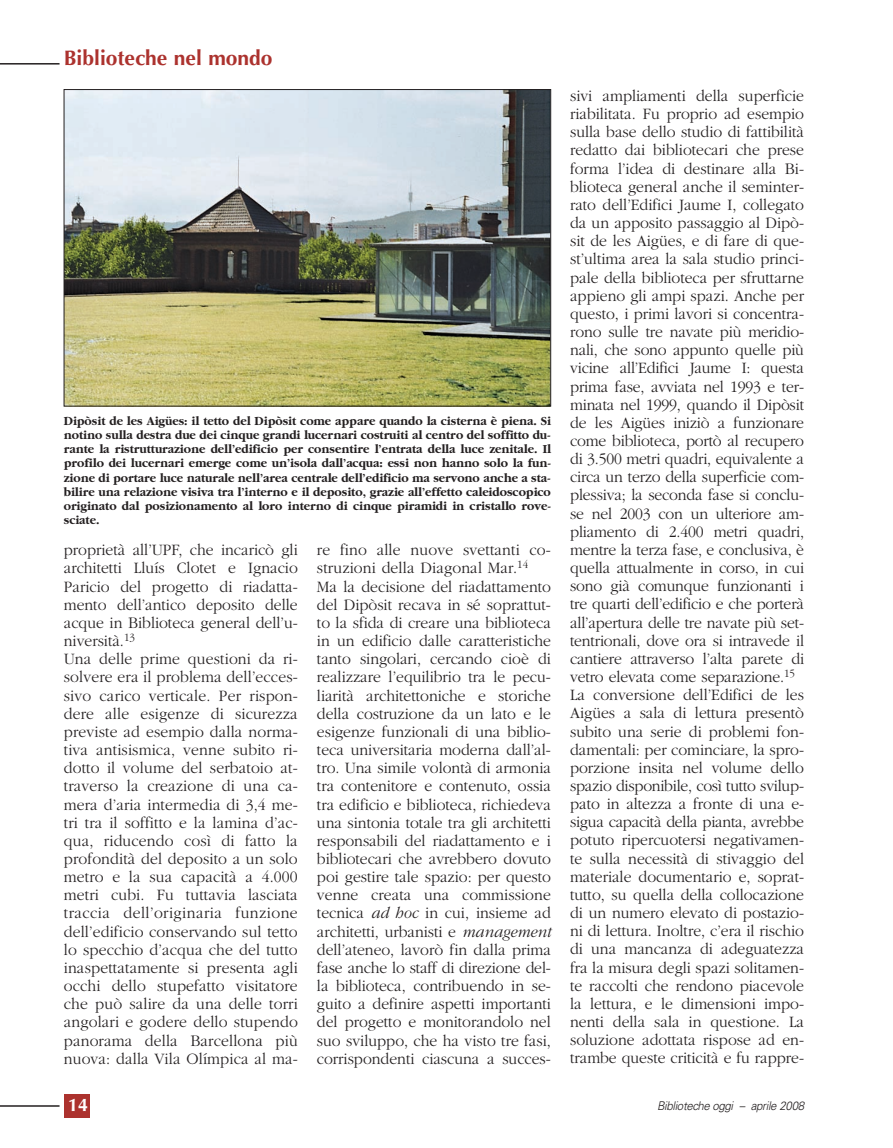
<style>
.page{position:relative;width:893px;height:1148px;background:#fff}
.page>*{position:absolute;margin:0;border:0;box-sizing:border-box;transform-origin:0 0}
.t1{font:700 21px "Optima";color:#ac322e}
.t2{font:700 18px "Optima";color:#fff}
.t3{font:300 16.5px/18.1px "Garamond";color:#231f20;scale:.95 1}
.t4{font:700 12.75px/14.2px "Garamond";color:#231f20;text-align:justify;scale:.95 1}
.t5{font:italic 300 12px "Univers";letter-spacing:-.03em;color:#231f20;scale:.95 1}
.s1{font-style:italic}
</style>
<div class="page">
<hr style="left:0;top:1105px;width:60px;height:1px;background:#231f20">
<div style="left:64px;top:1094px;width:26px;height:23px;background:#ac322e"></div>
<hr style="left:0;top:63px;width:60px;height:2px;background:#231f20">
<img style="left:66px;top:91px;width:483px;height:313px">
<div style="left:64px;top:89px;width:487px;height:317px;border:1px solid #231f20"></div>
<p class="t1" style="left:64px;top:49px;width:210px">Biblioteche nel mondo</p>
<p class="t4" style="left:64px;top:414px;width:514px">Dipòsit de les Aigües: il tetto del Dipòsit come appare quando la cisterna è piena. Si notino sulla destra due dei cinque grandi lucernari costruiti al centro del soffitto du&shy;rante la ristrutturazione dell’edificio per consentire l’entrata della luce zenitale. Il profilo dei lucernari emerge come un’isola dall’acqua: essi non hanno solo la fun&shy;zione di portare luce naturale nell’area centrale dell’edificio ma servono anche a sta&shy;bilire una relazione visiva tra l’interno e il deposito, grazie all’effetto caleidoscopico originato dal posizionamento al loro interno di cinque piramidi in cristallo rove&shy;sciate.</p>
<p class="t3" style="left:64px;top:542px;width:248px">proprietà all’UPF, che incaricò gli architetti Lluís Clotet e Ignacio Paricio del progetto di riadatta&shy;mento dell’antico deposito delle acque in Biblioteca general dell’u&shy;niversità.<sup>13<br></sup>Una delle prime questioni da ri&shy;solvere era il problema dell’ecces&shy;sivo carico verticale. Per rispon&shy;dere alle esigenze di sicurezza previste ad esempio dalla norma&shy;tiva antisismica, venne subito ri&shy;dotto il volume del serbatoio at&shy;traverso la creazione di una ca&shy;mera d’aria intermedia di 3,4 me&shy;tri tra il soffitto e la lamina d’ac&shy;qua, riducendo così di fatto la profondità del deposito a un solo metro e la sua capacità a 4.000 metri cubi. Fu tuttavia lasciata traccia dell’originaria funzione dell’edificio conservando sul tetto lo specchio d’acqua che del tutto inaspettatamente si presenta agli occhi dello stupefatto visitatore che può salire da una delle torri angolari e godere dello stupendo panorama della Barcellona più nuova: dalla Vila Olímpica al ma-</p>
<p class="t3" style="left:317px;top:542px;width:248px">re fino alle nuove svettanti co&shy;struzioni della Diagonal Mar.<sup>14<br></sup>Ma la decisione del riadattamento del Dipòsit recava in sé soprattut&shy;to la sfida di creare una biblioteca in un edificio dalle caratteristiche tanto singolari, cercando cioè di realizzare l’equilibrio tra le pecu&shy;liarità architettoniche e storiche della costruzione da un lato e le esigenze funzionali di una biblio&shy;teca universitaria moderna dall’al&shy;tro. Una simile volontà di armonia tra contenitore e contenuto, ossia tra edificio e biblioteca, richiedeva una sintonia totale tra gli architetti responsabili del riadattamento e i bibliotecari che avrebbero dovuto poi gestire tale spazio: per questo venne creata una commissione tecnica <span class="s1">ad hoc</span> in cui, insieme ad architetti, urbanisti e <span class="s1">management </span>dell’ateneo, lavorò fin dalla prima fase anche lo staff di direzione del&shy;la biblioteca, contribuendo in se&shy;guito a definire aspetti importanti del progetto e monitorandolo nel suo sviluppo, che ha visto tre fasi, corrispondenti ciascuna a succes-</p>
<p class="t2" style="left:68px;top:1097px;width:22px">14</p>
<p class="t3" style="left:570px;top:88px;width:248px">sivi ampliamenti della superficie riabilitata. Fu proprio ad esempio sulla base dello studio di fattibilità redatto dai bibliotecari che prese forma l’idea di destinare alla Bi&shy;blioteca general anche il seminter&shy;rato dell’Edifici Jaume I, collegato da un apposito passaggio al Dipò&shy;sit de les Aigües, e di fare di que&shy;st’ultima area la sala studio princi&shy;pale della biblioteca per sfruttarne appieno gli ampi spazi. Anche per questo, i primi lavori si concentra&shy;rono sulle tre navate più meridio&shy;nali, che sono appunto quelle più vicine all’Edifici Jaume I: questa prima fase, avviata nel 1993 e ter&shy;minata nel 1999, quando il Dipòsit de les Aigües iniziò a funzionare come biblioteca, portò al recupero di 3.500 metri quadri, equivalente a circa un terzo della superficie com&shy;plessiva; la seconda fase si conclu&shy;se nel 2003 con un ulteriore am&shy;pliamento di 2.400 metri quadri, mentre la terza fase, e conclusiva, è quella attualmente in corso, in cui sono già comunque funzionanti i tre quarti dell’edificio e che porterà all’apertura delle tre navate più set&shy;tentrionali, dove ora si intravede il cantiere attraverso l’alta parete di vetro elevata come separazione.<sup>15<br></sup>La conversione dell’Edifici de les Aigües a sala di lettura presentò subito una serie di problemi fon&shy;damentali: per cominciare, la spro&shy;porzione insita nel volume dello spazio disponibile, così tutto svilup&shy;pato in altezza a fronte di una e&shy;sigua capacità della pianta, avrebbe potuto ripercuotersi negativamen&shy;te sulla necessità di stivaggio del materiale documentario e, soprat&shy;tutto, su quella della collocazione di un numero elevato di postazio&shy;ni di lettura. Inoltre, c’era il rischio di una mancanza di adeguatezza fra la misura degli spazi solitamen&shy;te raccolti che rendono piacevole la lettura, e le dimensioni impo&shy;nenti della sala in questione. La soluzione adottata rispose ad en&shy;trambe queste criticità e fu rappre-</p>
<p class="t5" style="left:657px;top:1100px;width:156px">Biblioteche oggi – aprile 2008</p>
</div>
